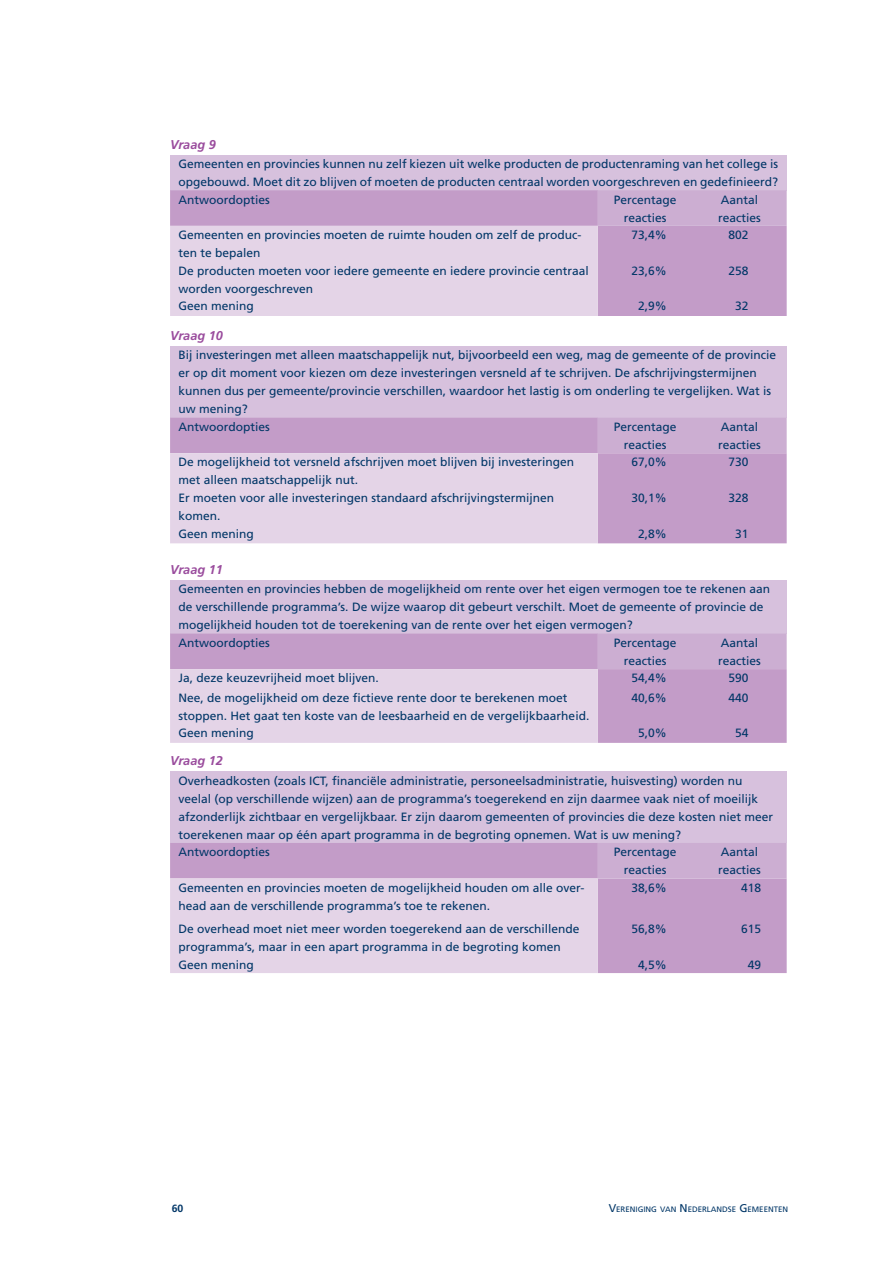
<style>
.page{position:relative;width:893px;height:1263px;background:#fff}
.page>*{position:absolute;margin:0;border:0;box-sizing:border-box;transform-origin:0 0}
._003_Tussenkop_2___8{font:italic 700 12.75px "Frutiger LT Std";color:#9a4c9d}
._006_Kader_Broodteks{font:12px/18px "Frutiger LT Std";color:#003667}
.t1{font:700 10.5px "Frutiger LT Std";color:#003667}
.t2{font:7.8px "Frutiger LT Std";color:#003667}
.s1{font-size:11.25px}
</style>
<div class="page">
<div style="left:170px;top:155px;width:617px;height:35px;background:#d7c1dd"></div>
<svg style="left:170px;top:190px;width:617px;height:126px"></svg>
<div style="left:170px;top:346px;width:617px;height:72px;background:#d7c1dd"></div>
<svg style="left:170px;top:418px;width:617px;height:125px"></svg>
<div style="left:170px;top:580px;width:617px;height:54px;background:#d7c1dd"></div>
<svg style="left:170px;top:634px;width:617px;height:109px"></svg>
<div style="left:170px;top:771px;width:617px;height:72px;background:#d7c1dd"></div>
<svg style="left:170px;top:843px;width:617px;height:130px"></svg>
<p class="_003_Tussenkop_2___8" style="left:170px;top:137px;width:47px">Vraag 9</p>
<p class="_006_Kader_Broodteks" style="left:179px;top:155px;width:601px">Gemeenten en provincies kunnen nu zelf kiezen uit welke producten de productenraming van het college is opgebouwd. Moet dit zo blijven of moeten de producten centraal worden voorgeschreven en gedefinieerd?</p>
<p class="_006_Kader_Broodteks" style="left:179px;top:190px;width:93px">Antwoordopties</p>
<p class="_006_Kader_Broodteks" style="left:614px;top:190px;width:64px;text-align:center">Percentage reacties</p>
<p class="_006_Kader_Broodteks" style="left:721px;top:190px;width:39px">Aantal</p>
<p class="_006_Kader_Broodteks" style="left:718px;top:208px;width:44px">reacties</p>
<p class="_006_Kader_Broodteks" style="left:179px;top:226px;width:404px">Gemeenten en provincies moeten de ruimte houden om zelf de produc&shy;ten te bepalen</p>
<p class="_006_Kader_Broodteks" style="left:631px;top:226px;width:37px">73,4%</p>
<p class="_006_Kader_Broodteks" style="left:728px;top:226px;width:22px">802</p>
<p class="_006_Kader_Broodteks" style="left:179px;top:261px;width:412px">De producten moeten voor iedere gemeente en iedere provincie centraal worden voorgeschreven</p>
<p class="_006_Kader_Broodteks" style="left:631px;top:261px;width:37px">23,6%</p>
<p class="_006_Kader_Broodteks" style="left:728px;top:261px;width:22px">258</p>
<p class="_006_Kader_Broodteks" style="left:179px;top:297px;width:77px">Geen mening</p>
<p class="_006_Kader_Broodteks" style="left:638px;top:297px;width:30px">2,9%</p>
<p class="_006_Kader_Broodteks" style="left:735px;top:297px;width:15px">32</p>
<p class="_003_Tussenkop_2___8" style="left:170px;top:328px;width:54px">Vraag 10</p>
<p class="_006_Kader_Broodteks" style="left:179px;top:346px;width:599px">Bij investeringen met alleen maatschappelijk nut, bijvoorbeeld een weg, mag de gemeente of de provincie er op dit moment voor kiezen om deze investeringen versneld af te schrijven. De afschrijvingstermijnen kunnen dus per gemeente/provincie verschillen, waardoor het lastig is om onderling te vergelijken. Wat is uw mening?</p>
<p class="_006_Kader_Broodteks" style="left:179px;top:418px;width:93px">Antwoordopties</p>
<p class="_006_Kader_Broodteks" style="left:614px;top:418px;width:64px;text-align:center">Percentage reacties</p>
<p class="_006_Kader_Broodteks" style="left:721px;top:418px;width:39px">Aantal</p>
<p class="_006_Kader_Broodteks" style="left:718px;top:436px;width:44px">reacties</p>
<p class="_006_Kader_Broodteks" style="left:179px;top:453px;width:397px">De mogelijkheid tot versneld afschrijven moet blijven bij investeringen met alleen maatschappelijk nut.</p>
<p class="_006_Kader_Broodteks" style="left:631px;top:453px;width:37px">67,0%</p>
<p class="_006_Kader_Broodteks" style="left:728px;top:453px;width:22px">730</p>
<p class="_006_Kader_Broodteks" style="left:179px;top:489px;width:377px">Er moeten voor alle investeringen standaard afschrijvingstermijnen komen.</p>
<p class="_006_Kader_Broodteks" style="left:631px;top:489px;width:37px">30,1%</p>
<p class="_006_Kader_Broodteks" style="left:728px;top:489px;width:22px">328</p>
<p class="_006_Kader_Broodteks" style="left:179px;top:524px;width:77px">Geen mening</p>
<p class="_006_Kader_Broodteks" style="left:638px;top:524px;width:30px">2,8%</p>
<p class="_006_Kader_Broodteks" style="left:735px;top:524px;width:15px">31</p>
<p class="_003_Tussenkop_2___8" style="left:170px;top:562px;width:54px">Vraag 11</p>
<p class="_006_Kader_Broodteks" style="left:179px;top:580px;width:593px">Gemeenten en provincies hebben de mogelijkheid om rente over het eigen vermogen toe te rekenen aan de verschillende programma’s. De wijze waarop dit gebeurt verschilt. Moet de gemeente of provincie de mogelijkheid houden tot de toerekening van de rente over het eigen vermogen?</p>
<p class="_006_Kader_Broodteks" style="left:179px;top:634px;width:93px">Antwoordopties</p>
<p class="_006_Kader_Broodteks" style="left:614px;top:634px;width:64px;text-align:center">Percentage reacties</p>
<p class="_006_Kader_Broodteks" style="left:721px;top:634px;width:39px">Aantal</p>
<p class="_006_Kader_Broodteks" style="left:718px;top:652px;width:44px">reacties</p>
<p class="_006_Kader_Broodteks" style="left:179px;top:669px;width:202px">Ja, deze keuzevrijheid moet blijven.</p>
<p class="_006_Kader_Broodteks" style="left:631px;top:669px;width:37px">54,4%</p>
<p class="_006_Kader_Broodteks" style="left:728px;top:669px;width:22px">590</p>
<p class="_006_Kader_Broodteks" style="left:179px;top:688px;width:412px">Nee, de mogelijkheid om deze fictieve rente door te berekenen moet stoppen. Het gaat ten koste van de leesbaarheid en de vergelijkbaarheid.</p>
<p class="_006_Kader_Broodteks" style="left:631px;top:688px;width:37px">40,6%</p>
<p class="_006_Kader_Broodteks" style="left:728px;top:688px;width:22px">440</p>
<p class="_006_Kader_Broodteks" style="left:179px;top:724px;width:77px">Geen mening</p>
<p class="_006_Kader_Broodteks" style="left:638px;top:724px;width:30px">5,0%</p>
<p class="_006_Kader_Broodteks" style="left:735px;top:724px;width:15px">54</p>
<p class="_003_Tussenkop_2___8" style="left:170px;top:753px;width:54px">Vraag 12</p>
<p class="_006_Kader_Broodteks" style="left:179px;top:771px;width:596px">Overheadkosten (zoals ICT, financiële administratie, personeelsadministratie, huisvesting) worden nu veelal (op verschillende wijzen) aan de programma’s toegerekend en zijn daarmee vaak niet of moeilijk afzonderlijk zichtbaar en vergelijkbaar. Er zijn daarom gemeenten of provincies die deze kosten niet meer toerekenen maar op één apart programma in de begroting opnemen. Wat is uw mening?</p>
<p class="_006_Kader_Broodteks" style="left:179px;top:843px;width:93px">Antwoordopties</p>
<p class="_006_Kader_Broodteks" style="left:614px;top:843px;width:64px;text-align:center">Percentage reacties</p>
<p class="_006_Kader_Broodteks" style="left:721px;top:843px;width:39px">Aantal</p>
<p class="_006_Kader_Broodteks" style="left:718px;top:861px;width:44px">reacties</p>
<p class="_006_Kader_Broodteks" style="left:179px;top:879px;width:407px">Gemeenten en provincies moeten de mogelijkheid houden om alle over&shy;head aan de verschillende programma’s toe te rekenen.</p>
<p class="_006_Kader_Broodteks" style="left:631px;top:879px;width:37px">38,6%</p>
<p class="_006_Kader_Broodteks" style="left:741px;top:879px;width:22px">418</p>
<p class="_006_Kader_Broodteks" style="left:179px;top:920px;width:402px">De overhead moet niet meer worden toegerekend aan de verschillende programma’s, maar in een apart programma in de begroting komen</p>
<p class="_006_Kader_Broodteks" style="left:631px;top:920px;width:37px">56,8%</p>
<p class="_006_Kader_Broodteks" style="left:741px;top:920px;width:22px">615</p>
<p class="_006_Kader_Broodteks" style="left:179px;top:956px;width:77px">Geen mening</p>
<p class="_006_Kader_Broodteks" style="left:638px;top:956px;width:30px">4,5%</p>
<p class="_006_Kader_Broodteks" style="left:748px;top:956px;width:15px">49</p>
<p class="t1" style="left:172px;top:1202px;width:13px">60</p>
<p class="t2" style="left:609px;top:1205px;width:181px"><span class="s1">V</span>ERENIGING VAN <span class="s1">N</span> EDERLANDSE <span class="s1">G</span> EMEENTEN</p>
</div>
